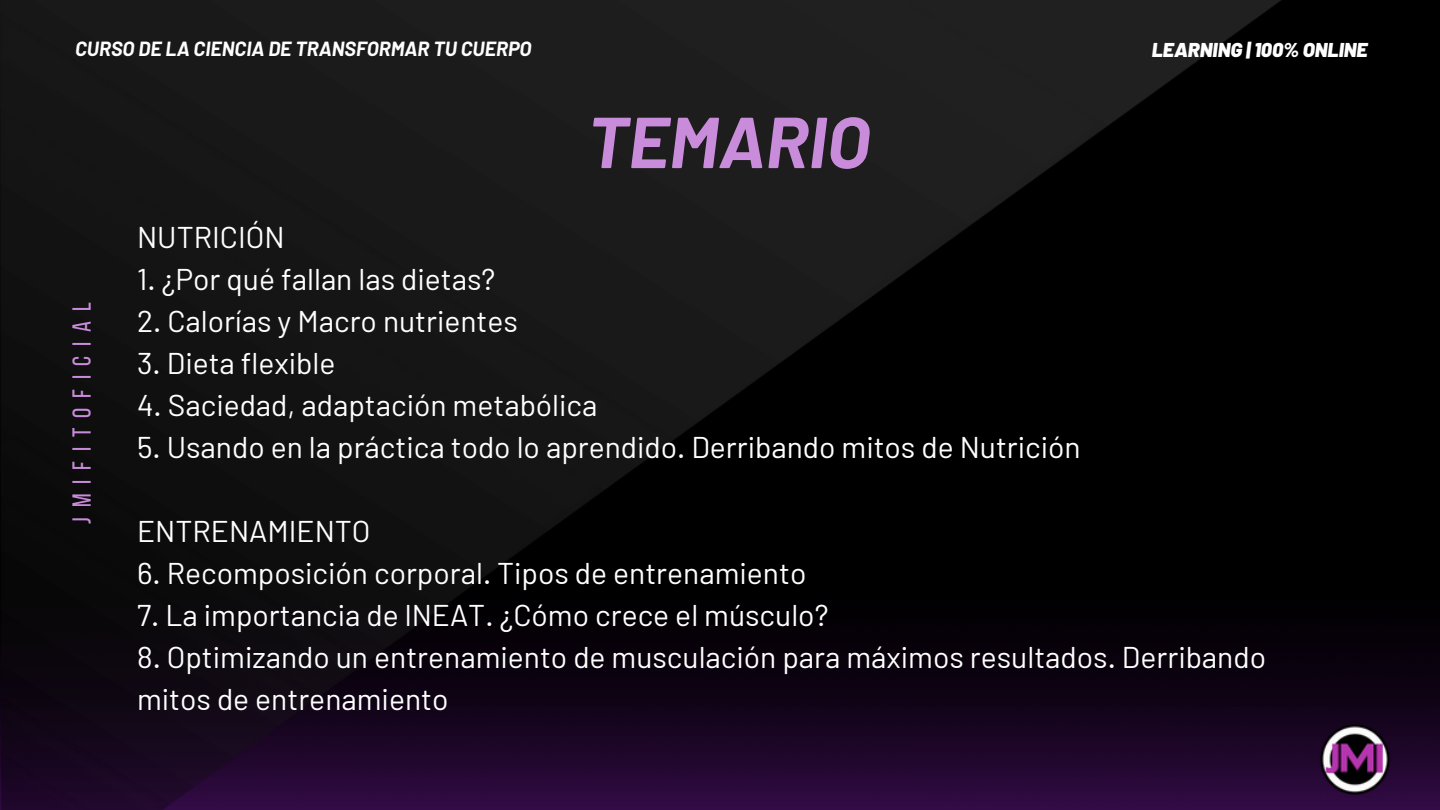
<style>
.page{position:relative;width:1440px;height:810px;background:#000}
.page>*{position:absolute;margin:0;border:0;box-sizing:border-box;transform-origin:0 0}
.t1{font:italic 700 72px "Barlow";color:#c98cdb}
.t2{font:30px/42px "Barlow";color:#fff}
.t3{font:26px "Bebas Neue";letter-spacing:.38em;color:#c98cdb}
.t4{font:italic 700 20px "Barlow";color:#fff}
.t5{font:italic 900 20px "Barlow";color:#fff}
</style>
<div class="page">
<img style="left:1282px;top:645px;width:158px;height:165px">
<img style="left:1315px;top:720px;width:80px;height:79px">
<img style="left:0;top:0;width:1282px;height:810px">
<p class="t4" style="left:75px;top:36px;width:458px">CURSO DE LA CIENCIA DE TRANSFORMAR TU CUERPO</p>
<h3 class="t1" style="left:587px;top:96px;width:284px">TEMARIO</h3>
<p class="t5" style="left:1152px;top:37px;width:217px">LEARNING | 100% ONLINE</p>
<h1 class="t3" style="left:71px;top:524px;width:223px;rotate:-90deg">jmifitoficial</h1>
<h2 class="t2" style="left:137px;top:215px;width:149px">NUTRICIÓN</h2>
<h2 class="t2" style="left:137px;top:257px;width:360px">1. ¿Por qué fallan las dietas?</h2>
<h2 class="t2" style="left:137px;top:299px;width:382px">2. Calorías y Macro nutrientes</h2>
<h2 class="t2" style="left:137px;top:341px;width:200px">3. Dieta flexible</h2>
<h2 class="t2" style="left:137px;top:383px;width:462px">4. Saciedad, adaptación metabólica</h2>
<h2 class="t2" style="left:137px;top:425px;width:945px">5. Usando en la práctica todo lo aprendido. Derribando mitos de Nutrición</h2>
<h2 class="t2" style="left:137px;top:509px;width:235px">ENTRENAMIENTO</h2>
<h2 class="t2" style="left:137px;top:551px;width:671px">6. Recomposición corporal. Tipos de entrenamiento</h2>
<h2 class="t2" style="left:137px;top:593px;width:693px">7. La importancia de lNEAT. ¿Cómo crece el músculo?</h2>
<h2 class="t2" style="left:137px;top:635px;width:1130px">8. Optimizando un entrenamiento de musculación para máximos resultados. Derribando mitos de entrenamiento</h2>
</div>
